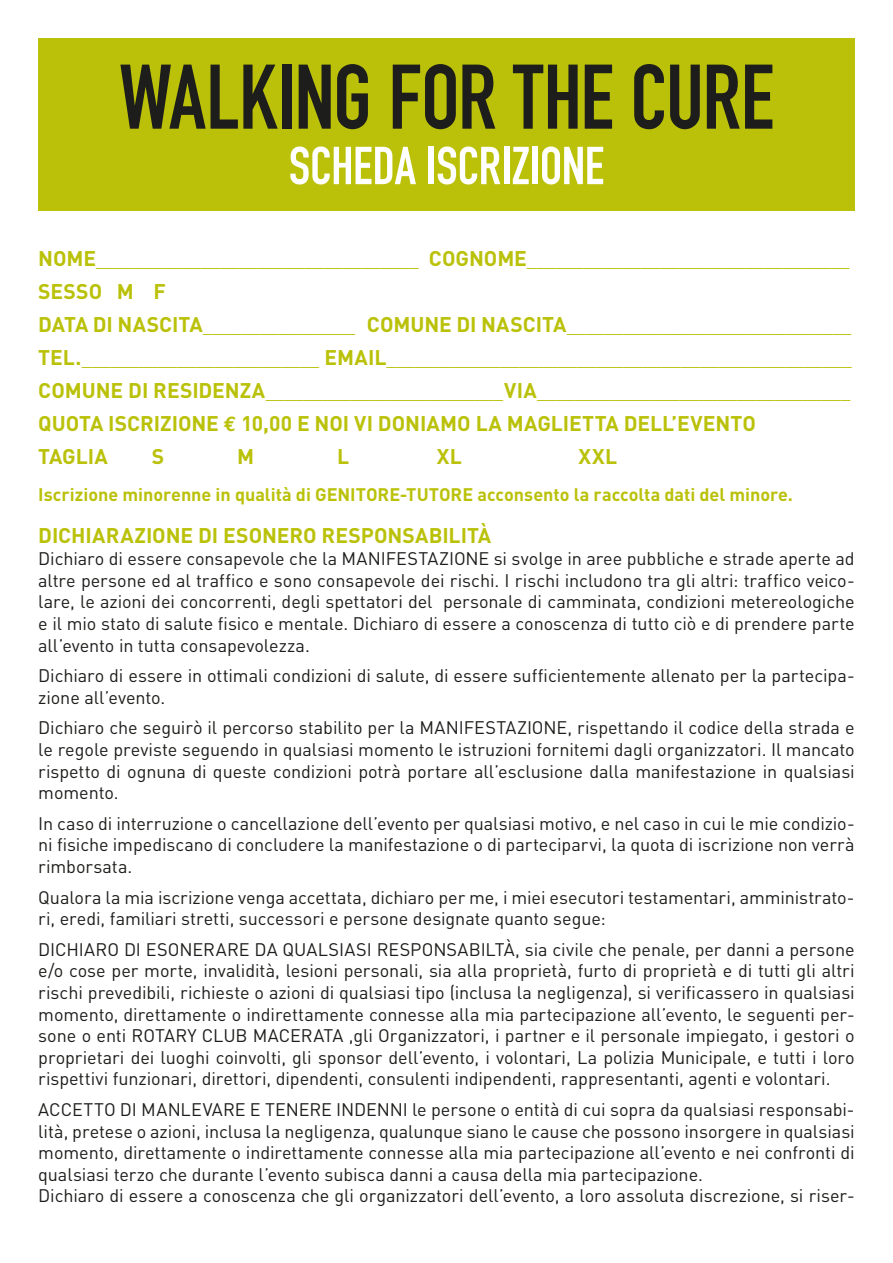
<style>
.page{position:relative;width:893px;height:1263px;background:#fff}
.page>*{position:absolute;margin:0;border:0;box-sizing:border-box;transform-origin:0 0}
.t1{font:700 90px "DIN Condensed";letter-spacing:-.015em;color:#1d1d1b}
.t2{font:700 52.5px "DIN Condensed";letter-spacing:-.005em;color:#fff}
.t3{font:700 21px/33px "DIN";color:#bac109}
.t4{font:18px/21.6px "DIN";letter-spacing:-.005em;color:#1d1d1b;text-align:justify}
.t5{font:18px/33px "DIN";color:#bac109;text-align:justify}
.t6{font:700 18px "DIN";color:#bac109}
.s1{font-weight:700;font-size:21px}
.s2{font-family:"Euro Mono"}
</style>
<div class="page">
<div style="left:38px;top:38px;width:817px;height:172px;background:#bbc108"></div>
<h1 class="t1" style="left:119px;top:37px;width:656px">WALKING FOR THE CURE</h1>
<h2 class="t2" style="left:289px;top:130px;width:317px">SCHEDA ISCRIZIONE</h2>
<p class="t5" style="left:38px;top:243px;width:813px"><span class="s1">NOME</span>__________________________________ <span class="s1">COGNOME</span>__________________________________</p>
<p class="t3" style="left:38px;top:274px;width:129px">SESSO M F</p>
<p class="t5" style="left:38px;top:309px;width:815px"><span class="s1">DATA DI NASCITA</span>________________ <span class="s1">COMUNE DI NASCITA</span>______________________________ <span class="s1">TEL.</span>_________________________ <span class="s1">EMAIL</span>_________________________________________________ <span class="s1">COMUNE DI RESIDENZA</span>_________________________ <span class="s1">VIA</span>_________________________________</p>
<p class="t3" style="left:38px;top:406px;width:719px">QUOTA ISCRIZIONE <span class="s2">€</span> 10,00 E NOI VI DONIAMO LA MAGLIETTA DELL’EVENTO<br>TAGLIA</p>
<p class="t3" style="left:152px;top:439px;width:14px">S</p>
<p class="t3" style="left:237px;top:439px;width:19px">M</p>
<p class="t3" style="left:337px;top:439px;width:14px">L</p>
<p class="t3" style="left:437px;top:439px;width:27px">XL</p>
<p class="t3" style="left:578px;top:439px;width:40px">XXL</p>
<p class="t6" style="left:38px;top:483px;width:756px">Iscrizione minorenne in qualità di GENITORE-TUTORE acconsento la raccolta dati del minore.</p>
<p class="t3" style="left:38px;top:518px;width:455px">DICHIARAZIONE DI ESONERO RESPONSABILITÀ</p>
<p class="t4" style="left:38px;top:547px;width:818px">Dichiaro di essere consapevole che la MANIFESTAZIONE si svolge in aree pubbliche e strade aperte ad altre persone ed al traffico e sono consapevole dei rischi. I rischi includono tra gli altri: traffico veico&shy;lare, le azioni dei concorrenti, degli spettatori del personale di camminata, condizioni metereologiche e il mio stato di salute fisico e mentale. Dichiaro di essere a conoscenza di tutto ciò e di prendere parte all’evento in tutta consapevolezza.</p>
<p class="t4" style="left:38px;top:664px;width:818px">Dichiaro di essere in ottimali condizioni di salute, di essere sufficientemente allenato per la partecipa&shy;zione all’evento.</p>
<p class="t4" style="left:38px;top:717px;width:818px">Dichiaro che seguirò il percorso stabilito per la MANIFESTAZIONE, rispettando il codice della strada e le regole previste seguendo in qualsiasi momento le istruzioni fornitemi dagli organizzatori. Il mancato rispetto di ognuna di queste condizioni potrà portare all’esclusione dalla manifestazione in qualsiasi momento.</p>
<p class="t4" style="left:38px;top:812px;width:818px">In caso di interruzione o cancellazione dell’evento per qualsiasi motivo, e nel caso in cui le mie condizio&shy;ni fisiche impediscano di concludere la manifestazione o di parteciparvi, la quota di iscrizione non verrà rimborsata.</p>
<p class="t4" style="left:38px;top:886px;width:818px">Qualora la mia iscrizione venga accettata, dichiaro per me, i miei esecutori testamentari, amministrato&shy;ri, eredi, familiari stretti, successori e persone designate quanto segue:</p>
<p class="t4" style="left:38px;top:938px;width:818px">DICHIARO DI ESONERARE DA QUALSIASI RESPONSABILTÀ, sia civile che penale, per danni a persone e/o cose per morte, invalidità, lesioni personali, sia alla proprietà, furto di proprietà e di tutti gli altri rischi prevedibili, richieste o azioni di qualsiasi tipo (inclusa la negligenza), si verificassero in qualsiasi momento, direttamente o indirettamente connesse alla mia partecipazione all’evento, le seguenti per&shy;sone o enti ROTARY CLUB MACERATA ,gli Organizzatori, i partner e il personale impiegato, i gestori o proprietari dei luoghi coinvolti, gli sponsor dell’evento, i volontari, La polizia Municipale, e tutti i loro rispettivi funzionari, direttori, dipendenti, consulenti indipendenti, rappresentanti, agenti e volontari.</p>
<p class="t4" style="left:38px;top:1098px;width:818px;text-align:left">ACCETTO DI MANLEVARE E TENERE INDENNI le persone o entità di cui sopra da qualsiasi responsabi&shy;lità, pretese o azioni, inclusa la negligenza, qualunque siano le cause che possono insorgere in qualsiasi momento, direttamente o indirettamente connesse alla mia partecipazione all’evento e nei confronti di qualsiasi terzo che durante l’evento subisca danni a causa della mia partecipazione.<br>Dichiaro di essere a conoscenza che gli organizzatori dell’evento, a loro assoluta discrezione, si riser-</p>
</div>
